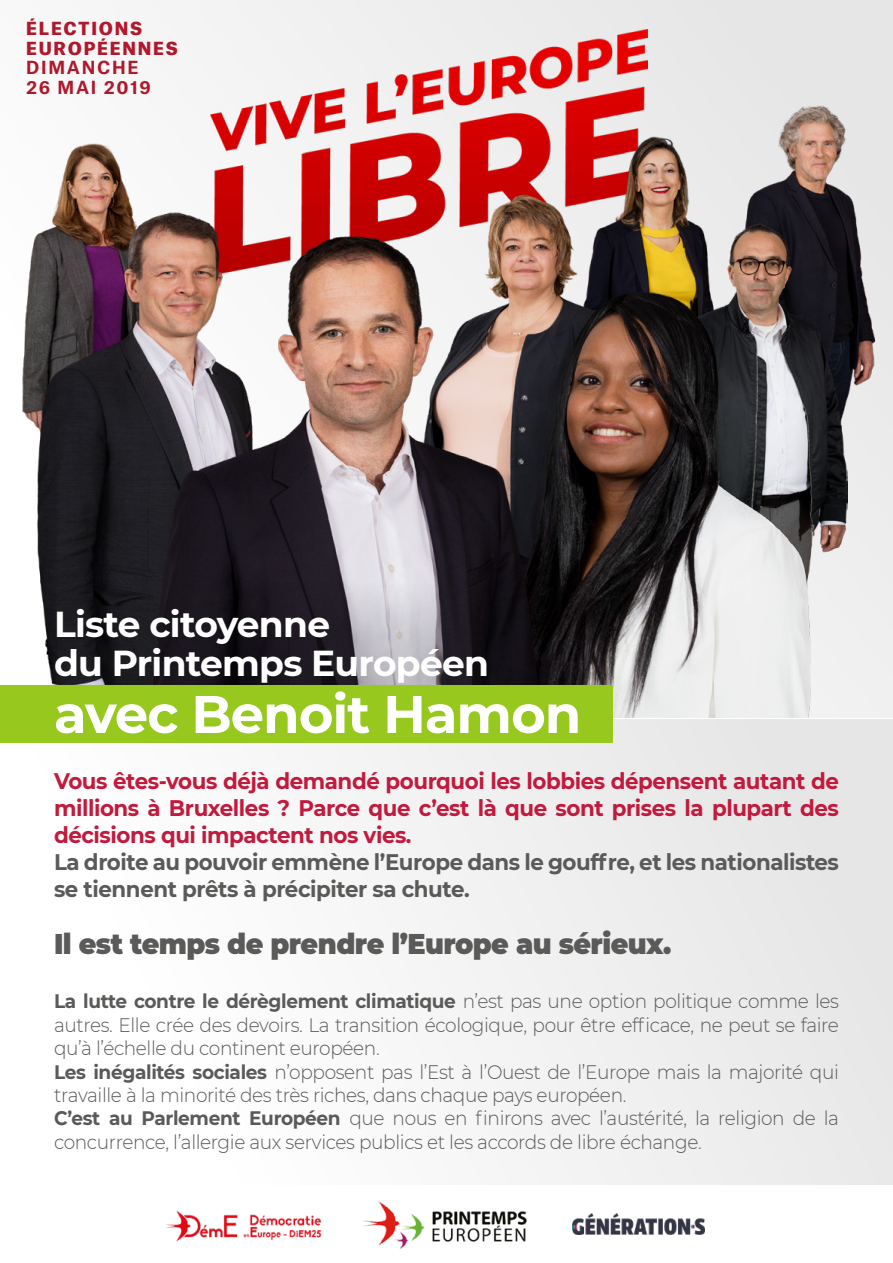
<style>
.page{position:relative;width:893px;height:1263px;background:#fff}
.page>*{position:absolute;margin:0;border:0;box-sizing:border-box;transform-origin:0 0}
.t1{font:700 52.95px "Montserrat";letter-spacing:-.02em;color:#fff}
.t2{font:700 36px/39px "Montserrat";letter-spacing:-.02em;color:#fff}
.t3{font:900 28.5px "Montserrat";letter-spacing:-.02em;color:#5a5a59;scale:.95 1}
.t4{font:700 22.5px/27px "Montserrat";letter-spacing:-.02em;color:#c2193d;text-align:justify;scale:.95 1}
.t5{font:700 22.5px/27px "Montserrat";letter-spacing:-.02em;color:#5a5a59;scale:.95 1}
.t6{font:300 19.5px/23.4px "Montserrat";letter-spacing:-.02em;color:#5a5a59;scale:.95 1}
.t7{font:900 17.25px/19.5px "Atlas Grotesk";letter-spacing:.1em;color:#b0182b}
.t8{font:700 17.25px/19.5px "Atlas Grotesk";letter-spacing:.1em;color:#b0182b}
.s1{font-weight:700}
</style>
<div class="page">
<div style="left:0;top:0;width:893px;height:721px;background:linear-gradient(to right,#f9f9f9,#e5e5e5)"></div>
<img style="left:210px;top:29px;width:438px;height:205px">
<img style="left:573px;top:134px;width:155px;height:152px">
<img style="left:744px;top:100px;width:133px;height:332px">
<img style="left:654px;top:223px;width:193px;height:363px">
<img style="left:421px;top:194px;width:215px;height:92px">
<img style="left:9px;top:137px;width:147px;height:295px">
<img style="left:38px;top:212px;width:238px;height:473px">
<img style="left:553px;top:286px;width:258px;height:433px">
<img style="left:146px;top:234px;width:407px;height:451px">
<img style="left:166px;top:1210px;width:156px;height:32px">
<img style="left:363px;top:1201px;width:164px;height:48px">
<img style="left:573px;top:1214px;width:132px;height:21px">
<svg style="left:176px;top:542px;width:319px;height:143px;fill:#1f1a24"></svg>
<div style="left:0;top:719px;width:893px;height:465px;background:linear-gradient(to right,#fff,#e6e6e6)"></div>
<div style="left:0;top:685px;width:612px;height:58px;background:#96c81e"></div>
<p class="t7" style="left:26px;top:17px;width:153px">ÉLECTIONS<br>EUROPÉENNES</p>
<p class="t8" style="left:26px;top:56px;width:126px">DIMANCHE<br>26 MAI 2019</p>
<h2 class="t2" style="left:54px;top:603px;width:436px">Liste citoyenne<br>du Printemps Européen</h2>
<h1 class="t1" style="left:54px;top:676px;width:529px">avec Benoit Hamon</h1>
<p class="t4" style="left:54px;top:766px;width:828px">Vous êtes-vous déjà demandé pourquoi les lobbies dépensent autant de millions à Bruxelles ? Parce que c’est là que sont prises la plupart des décisions qui impactent nos vies.</p>
<p class="t5" style="left:54px;top:847px;width:828px">La droite au pouvoir emmène l’Europe dans le gouffre, et les nationalistes se tiennent prêts à précipiter sa chute.</p>
<h3 class="t3" style="left:54px;top:923px;width:651px">Il est temps de prendre l’Europe au sérieux.</h3>
<p class="t6" style="left:54px;top:989px;width:828px"><span class="s1">La lutte contre le dérèglement climatique</span> n’est pas une option politique comme les autres. Elle crée des devoirs. La transition écologique, pour être efficace, ne peut se faire qu’à l’échelle du continent européen.<br><span class="s1">Les inégalités sociales</span> n’opposent pas l’Est à l’Ouest de l’Europe mais la majorité qui travaille à la minorité des très riches, dans chaque pays européen.<br><span class="s1">C’est au Parlement Européen</span> que nous en finirons avec l’austérité, la religion de la concurrence, l’allergie aux services publics et les accords de libre échange.</p>
</div>
